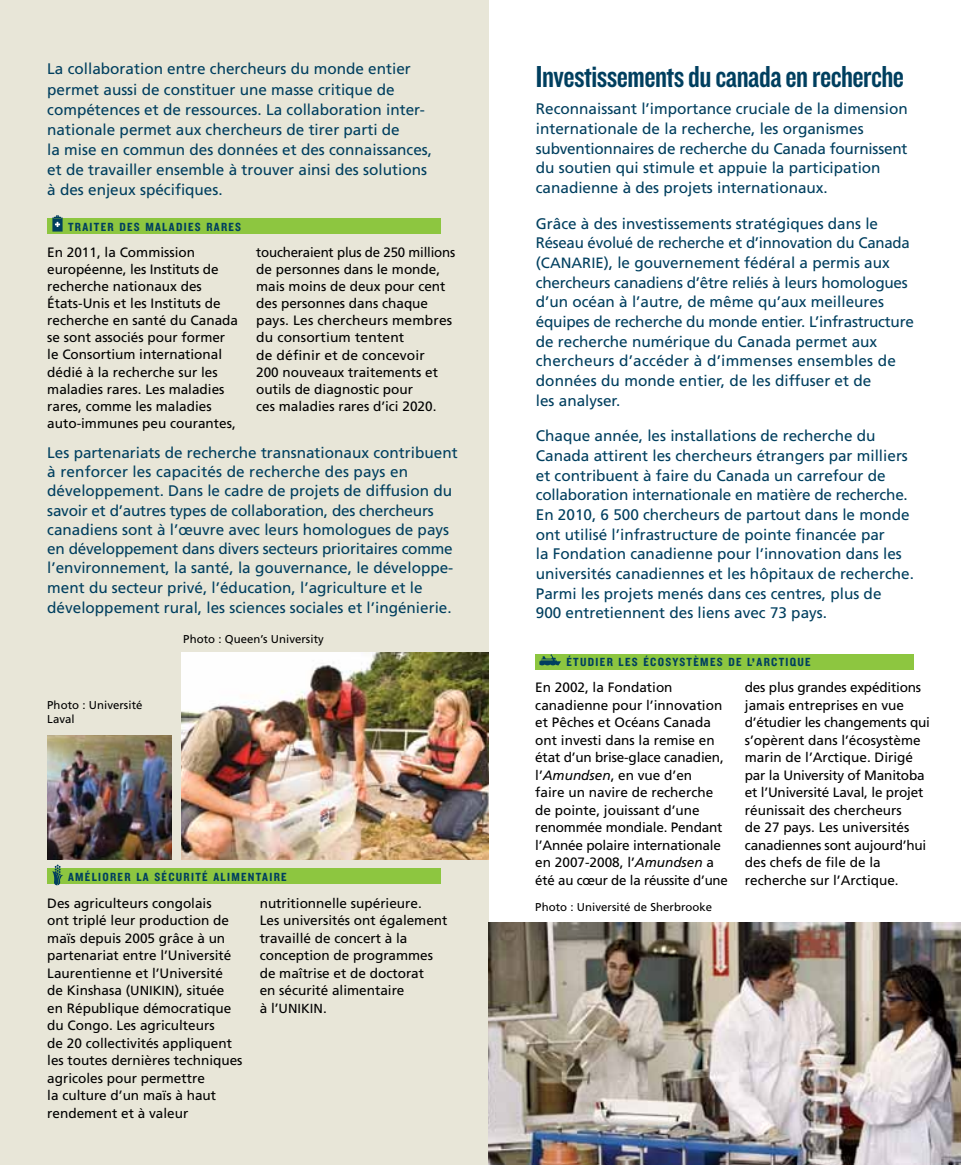
<style>
.page{position:relative;width:961px;height:1165px;background:#fff}
.page>*{position:absolute;margin:0;border:0;box-sizing:border-box;transform-origin:0 0}
.t1{font:31.5px "Knockout HTF49 Liteweight";letter-spacing:-.015em;color:#003f5f}
.t2{font:15.4px/19.8px "Frutiger LT Std";color:#003f5f}
.t3{font:13.65px/17.5px "Frutiger LT Std";color:#000}
.t4{font:13.12px "Frutiger LT Std";color:#000}
.t5{font:12.25px "Knockout HTF50 Welterweight";letter-spacing:.105em;color:#003f5f}
.t6{font:11.38px/14px "Frutiger";letter-spacing:.005em;color:#000}
.s1{font-size:13.12px}
.s2{font-size:13.65px}
.s3{font-size:14.88px}
.s4{font-size:17.5px}
.s5{font-style:italic}
</style>
<div class="page">
<div style="left:0;top:0;width:488px;height:1165px;background:#e8e6d8"></div>
<img style="left:182px;top:653px;width:306px;height:207px">
<div style="left:47px;top:219px;width:394px;height:15px;background:#8dc640"></div>
<img style="left:47px;top:735px;width:125px;height:125px">
<svg style="left:52px;top:215px;width:11px;height:17px"></svg>
<div style="left:47px;top:868px;width:394px;height:16px;background:#8dc640"></div>
<svg style="left:52px;top:864px;width:11px;height:21px"></svg>
<img style="left:488px;top:923px;width:472px;height:242px">
<div style="left:535px;top:654px;width:379px;height:16px;background:#8dc640"></div>
<svg style="left:539px;top:654px;width:22px;height:11px"></svg>
<p class="t2" style="left:47px;top:59px;width:386px">La collaboration entre chercheurs du monde entier permet aussi de constituer une masse critique de compétences et de ressources. La collaboration inter&shy;nationale permet aux chercheurs de tirer parti de<br>la mise en commun des données et des connaissances, et de travailler ensemble à trouver ainsi des solutions à des enjeux spécifiques.</p>
<p class="t5" style="left:68px;top:220px;width:175px">TRAITER DES MALADIES RARES</p>
<p class="t3" style="left:47px;top:244px;width:192px;line-height:17px">En 2011, la Commission européenne, les Instituts de recherche nationaux des<br>États-Unis et les Instituts de recherche en santé du Canada se sont associés pour former le Consortium international dédié à la recherche sur les maladies rares. Les maladies rares, comme les maladies auto-immunes peu courantes,</p>
<p class="t3" style="left:256px;top:244px;width:200px">toucheraient plus de 250 millions de personnes dans le monde, mais moins de deux pour cent des personnes dans chaque pays. Les chercheurs membres du consortium tentent<br>de définir et de concevoir<br>200 nouveaux traitements et outils de diagnostic pour<br>ces maladies rares d’ici 2020.</p>
<p class="t2" style="left:47px;top:443px;width:412px">Les partenariats de recherche transnationaux contribuent à renforcer les capacités de recherche des pays en développement. Dans le cadre de projets de diffusion du savoir et d’autres types de collaboration, des chercheurs canadiens sont à l’œuvre avec leurs homologues de pays en développement dans divers secteurs prioritaires comme l’environnement, la santé, la gouvernance, le développe&shy;ment du secteur privé, l’éducation, l’agriculture et le développement rural, les sciences sociales et l’ingénierie.</p>
<p class="t6" style="left:47px;top:698px;width:97px">Photo : Université<br>Laval</p>
<p class="t6" style="left:183px;top:632px;width:142px">Photo : Queen’s University</p>
<p class="t5" style="left:68px;top:870px;width:220px">AMÉLIORER LA SÉCURITÉ ALIMENTAIRE</p>
<p class="t3" style="left:47px;top:894px;width:197px">Des agriculteurs congolais<br>ont triplé leur production de maïs depuis 2005 grâce à un partenariat entre l’Université<br>Laurentienne et l’Université<br>de Kinshasa (<span class="s1">UNIKIN</span>), située en République démocratique du Congo. Les agriculteurs<br>de 20 collectivités appliquent les toutes dernières techniques agricoles pour permettre<br>la culture d’un maïs à haut rendement et à valeur</p>
<p class="t3" style="left:260px;top:894px;width:189px">nutritionnelle supérieure.<br>Les universités ont également travaillé de concert à la conception de programmes de maîtrise et de doctorat<br>en sécurité alimentaire</p>
<p class="t4" style="left:260px;top:1000px;width:69px"><span class="s2">à l’</span>UNIKIN<span class="s2">.</span></p>
<h1 class="t1" style="left:536px;top:61px;width:370px">Investissements du canada en recherche</h1>
<p class="t2" style="left:536px;top:99px;width:373px">Reconnaissant l’importance cruciale de la dimension internationale de la recherche, les organismes subventionnaires de recherche du Canada fournissent du soutien qui stimule et appuie la participation canadienne à des projets internationaux.</p>
<p class="t2" style="left:535px;top:213px;width:379px">Grâce à des investissements stratégiques dans le Réseau évolué de recherche et d’innovation du Canada (<span class="s3">CANARIE</span>), le gouvernement fédéral a permis aux chercheurs canadiens d’être reliés à leurs homologues d’un océan à l’autre, de même qu’aux meilleures équipes de recherche du monde entier. L’infrastructure de recherche numérique du Canada permet aux chercheurs d’accéder à d’immenses ensembles de données du monde entier, de les diffuser et de<br>les analyser.</p>
<p class="t2" style="left:536px;top:426px;width:380px">Chaque année, les installations de recherche du Canada attirent les chercheurs étrangers par milliers et contribuent à faire du Canada un carrefour de collaboration internationale en matière de recherche.<br>En 2010, 6 500 chercheurs de partout dans le monde ont utilisé l’infrastructure de pointe financée par<br>la Fondation canadienne pour l’innovation dans les universités canadiennes et les hôpitaux de recherche.<br>Parmi les projets menés dans ces centres, plus de<br>900 entretiennent des liens avec 73 pays.</p>
<p class="t5" style="left:566px;top:656px;width:246px">ÉTUDIER LES ÉCOSYSTÈMES DE L<span class="s4">’</span>ARCTIQUE</p>
<p class="t3" style="left:535px;top:679px;width:194px">En 2002, la Fondation canadienne pour l’innovation et Pêches et Océans Canada ont investi dans la remise en état d’un brise-glace canadien, l’<span class="s5">Amundsen</span>, en vue d’en<br>faire un navire de recherche de pointe, jouissant d’une renommée mondiale. Pendant l’Année polaire internationale en 2007-2008, l’<span class="s5">Amundsen</span> a été au cœur de la réussite d’une</p>
<p class="t3" style="left:744px;top:679px;width:186px">des plus grandes expéditions jamais entreprises en vue d’étudier les changements qui s’opèrent dans l’écosystème marin de l’Arctique. Dirigé par la University of Manitoba et l’Université Laval, le projet réunissait des chercheurs<br>de 27 pays. Les universités canadiennes sont aujourd’hui des chefs de file de la recherche sur l’Arctique.</p>
<p class="t6" style="left:535px;top:900px;width:178px">Photo : Université de Sherbrooke</p>
</div>
